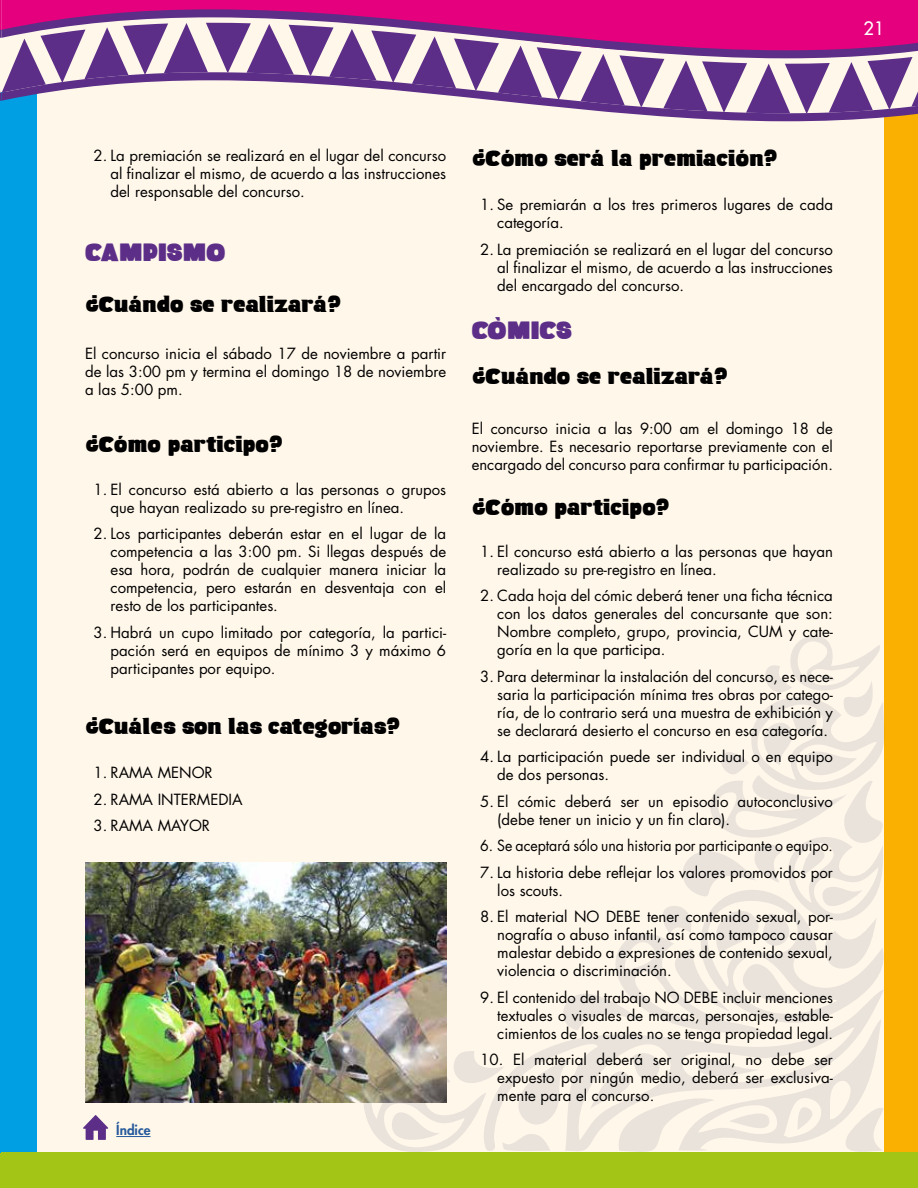
<style>
.page{position:relative;width:918px;height:1188px;background:#fff7ea}
.page>*{position:absolute;margin:0;border:0;box-sizing:border-box;transform-origin:0 0}
.t1{font:25.5px "Musa Paradisiaca";color:#5c2e88}
.t2{font:22.5px "Musa Paradisiaca";color:#000}
.t3{font:500 18px "Futura Std";color:#fff}
.t4{font:15px/18px "Futura Std";color:#000;text-align:justify}
.t5{font:15px "Futura Std";color:#000;scale:.94 1}
.t6{font:800 13.5px "Futura Std";color:#265a9b}
</style>
<div class="page">
<hr style="left:0;top:1152px;width:1px;height:36px;background:#a2c516">
<div style="left:1px;top:1152px;width:917px;height:36px;background:#a2c516"></div>
<hr style="left:0;top:94px;width:1px;height:1058px;background:#009ee3">
<div style="left:1px;top:92px;width:36px;height:1060px;background:#009ee3"></div>
<div style="left:884px;top:112px;width:34px;height:1040px;background:#f9b000"></div>
<svg style="left:364px;top:636px;width:520px;height:516px"></svg>
<svg style="left:0;top:0;width:918px;height:101px"></svg>
<svg style="left:1px;top:72px;width:917px;height:49px"></svg>
<svg style="left:1px;top:9px;width:917px;height:49px"></svg>
<svg style="left:83px;top:1115px;width:25px;height:25px"></svg>
<hr style="left:116px;top:1136px;width:35px;height:1px;background:#265a9b">
<img style="left:85px;top:862px;width:361px;height:241px">
<p class="t3" style="left:864px;top:17px;width:22px">21</p>
<p class="t4" style="left:111px;top:147px;width:337px;text-indent:-17px">2. La premiación se realizará en el lugar del concurso al finalizar el mismo, de acuerdo a las instrucciones del responsable del concurso.</p>
<h1 class="t1" style="left:85px;top:238px;width:142px">CAMPISMO</h1>
<h2 class="t2" style="left:85px;top:292px;width:257px">¿Cuàndo se realizarà?</h2>
<p class="t4" style="left:85px;top:344px;width:363px">El concurso inicia el sábado 17 de noviembre a partir de las 3:00 pm y termina el domingo 18 de noviembre a las 5:00 pm.</p>
<h2 class="t2" style="left:85px;top:432px;width:199px">¿Còmo participo?</h2>
<p class="t4" style="left:111px;top:480px;width:337px;text-indent:-17px">1. El concurso está abierto a las personas o grupos que hayan realizado su pre-registro en línea.</p>
<p class="t4" style="left:111px;top:525px;width:337px;text-indent:-17px">2. Los participantes deberán estar en el lugar de la competencia a las 3:00 pm. Si llegas después de esa hora, podrán de cualquier manera iniciar la competencia, pero estarán en desventaja con el resto de los participantes.</p>
<p class="t4" style="left:111px;top:623px;width:337px;text-indent:-17px">3. Habrá un cupo limitado por categoría, la partici&shy;pación será en equipos de mínimo 3 y máximo 6 participantes por equipo.</p>
<h2 class="t2" style="left:85px;top:713px;width:316px">¿Cuàles son las categorìas?</h2>
<p class="t4" style="left:94px;top:764px;width:121px">1. RAMA MENOR</p>
<p class="t4" style="left:94px;top:790px;width:151px">2. RAMA INTERMEDIA</p>
<p class="t4" style="left:94px;top:817px;width:118px">3. RAMA MAYOR</p>
<p class="t6" style="left:116px;top:1122px;width:36px">Índice</p>
<h2 class="t2" style="left:472px;top:145px;width:307px">¿Còmo serà la premiaciòn?</h2>
<p class="t4" style="left:497px;top:196px;width:337px;text-indent:-17px">1. Se premiarán a los tres primeros lugares de cada categoría.</p>
<p class="t4" style="left:497px;top:240px;width:337px;text-indent:-17px">2. La premiación se realizará en el lugar del concurso al finalizar el mismo, de acuerdo a las instrucciones del encargado del concurso.</p>
<h1 class="t1" style="left:472px;top:316px;width:102px">CÓMICS</h1>
<h2 class="t2" style="left:472px;top:364px;width:257px">¿Cuàndo se realizarà?</h2>
<p class="t4" style="left:472px;top:419px;width:363px">El concurso inicia a las 9:00 am el domingo 18 de noviembre. Es necesario reportarse previamente con el encargado del concurso para confirmar tu participación.</p>
<h2 class="t2" style="left:472px;top:494px;width:199px">¿Còmo participo?</h2>
<p class="t4" style="left:497px;top:543px;width:337px;text-indent:-17px">1. El concurso está abierto a las personas que hayan realizado su pre-registro en línea.</p>
<p class="t4" style="left:497px;top:587px;width:337px;text-indent:-17px">2. Cada hoja del cómic deberá tener una ficha técnica con los datos generales del concursante que son:<br>Nombre completo, grupo, provincia, CUM y cate&shy;goría en la que participa.</p>
<p class="t4" style="left:497px;top:668px;width:337px;text-indent:-17px">3. Para determinar la instalación del concurso, es nece&shy;saria la participación mínima tres obras por catego&shy;ría, de lo contrario será una muestra de exhibición y se declarará desierto el concurso en esa categoría.</p>
<p class="t4" style="left:497px;top:748px;width:337px;text-indent:-17px">4. La participación puede ser individual o en equipo de dos personas.</p>
<p class="t4" style="left:497px;top:793px;width:337px;text-indent:-17px">5. El cómic deberá ser un episodio autoconclusivo (debe tener un inicio y un fin claro).</p>
<p class="t5" style="left:480px;top:836px;width:377px">6. Se aceptará sólo una historia por participante o equipo.</p>
<p class="t4" style="left:497px;top:864px;width:337px;text-indent:-17px">7. La historia debe reflejar los valores promovidos por los scouts.</p>
<p class="t4" style="left:497px;top:908px;width:337px;text-indent:-17px">8. El material NO DEBE tener contenido sexual, por&shy;nografía o abuso infantil, así como tampoco causar malestar debido a expresiones de contenido sexual, violencia o discriminación.</p>
<p class="t4" style="left:497px;top:989px;width:337px;text-indent:-17px">9. El contenido del trabajo NO DEBE incluir menciones textuales o visuales de marcas, personajes, estable&shy;cimientos de los cuales no se tenga propiedad legal.</p>
<p class="t4" style="left:497px;top:1051px;width:337px;text-indent:-17px">10. El material deberá ser original, no debe ser expuesto por ningún medio, deberá ser exclusiva&shy;mente para el concurso.</p>
</div>
